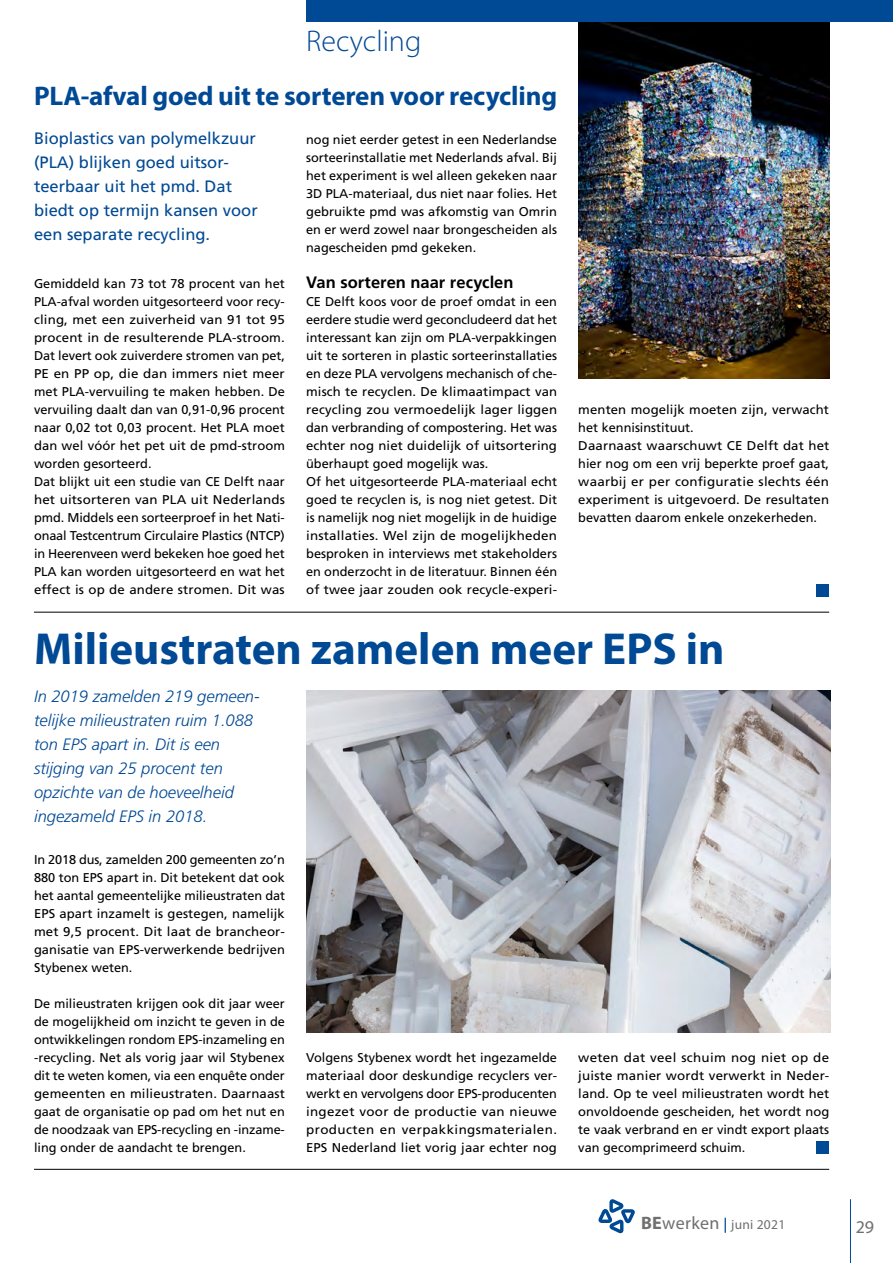
<style>
.page{position:relative;width:893px;height:1263px;background:#fff}
.page>*{position:absolute;margin:0;border:0;box-sizing:border-box;transform-origin:0 0}
.Kop_blauw_klein{font:700 45px "Myriad Pro";color:#004994}
.Kop_blauw_klein_Link{font:300 30px "Myriad Pro";color:#004994}
.Onderkop_blauw{font:700 27px "Myriad Pro";letter-spacing:-.005em;color:#004994}
.t1{font:18px "Myriad Pro";letter-spacing:.02em;color:#706f6f}
.intro_light_italic{font:italic 300 16.5px/24px "Frutiger LT Std";color:#004994}
.intro{font:16.5px/24px "Frutiger LT Std";color:#004994}
._03_Tussenkop{font:700 16.5px "Frutiger LT Std";color:#000}
.t2{font:13.5px "Myriad Pro";letter-spacing:.02em;color:#706f6f}
._01_Broodtekst{font:12.75px/18px "Frutiger LT Std";color:#000;text-align:justify}
._01_Broodtekst-2{font:12.75px/18px "Frutiger LT Std";color:#000;text-align:justify;scale:1.05 1}
._01_Broodtekst-3{font:12.75px/18px "Frutiger LT Std";color:#000;text-align:justify;scale:1.04 1}
.s1{font-weight:700}
.s2{font-family:"Frutiger LT Std";font-size:15px;color:#004994}
</style>
<div class="page">
<hr style="left:850px;top:1199px;width:1px;height:64px;background:#004994">
<svg style="left:598px;top:1199px;width:37px;height:34px"></svg>
<img style="left:578px;top:21px;width:251px;height:357px">
<div style="left:816px;top:1141px;width:13px;height:13px;background:#004994"></div>
<hr style="left:34px;top:1169px;width:795px;height:1px;background:#000">
<div style="left:816px;top:584px;width:13px;height:13px;background:#004994"></div>
<hr style="left:34px;top:612px;width:795px;height:1px;background:#000">
<img style="left:306px;top:690px;width:524px;height:342px">
<div style="left:306px;top:0;width:587px;height:21px;background:#004994"></div>
<p class="Kop_blauw_klein_Link" style="left:306px;top:23px;width:117px">Recycling</p>
<p class="Onderkop_blauw" style="left:34px;top:79px;width:525px">PLA-afval goed uit te sorteren voor recycling</p>
<p class="intro" style="left:34px;top:126px;width:225px">Bioplastics van polymelkzuur (PLA) blijken goed uitsor&shy;teerbaar uit het pmd. Dat biedt op termijn kansen voor een separate recycling.</p>
<p class="_01_Broodtekst" style="left:34px;top:275px;width:253px">Gemiddeld kan 73 tot 78 procent van het PLA-afval worden uitgesorteerd voor recy&shy;cling, met een zuiverheid van 91 tot 95 procent in de resulterende PLA-stroom.<br>Dat levert ook zuiverdere stromen van pet, PE en PP op, die dan immers niet meer met PLA-vervuiling te maken hebben. De vervuiling daalt dan van 0,91-0,96 procent naar 0,02 tot 0,03 procent. Het PLA moet dan wel vóór het pet uit de pmd-stroom worden gesorteerd.</p>
<p class="_01_Broodtekst" style="left:34px;top:473px;width:252px">Dat blijkt uit een studie van CE Delft naar het uitsorteren van PLA uit Nederlands pmd. Middels een sorteerproef in het Nati&shy;onaal Testcentrum Circulaire Plastics (NTCP) in Heerenveen werd bekeken hoe goed het PLA kan worden uitgesorteerd en wat het effect is op de andere stromen. Dit was</p>
<p class="_01_Broodtekst" style="left:306px;top:131px;width:252px">nog niet eerder getest in een Nederlandse sorteerinstallatie met Nederlands afval. Bij het experiment is wel alleen gekeken naar 3D PLA-materiaal, dus niet naar folies. Het gebruikte pmd was afkomstig van Omrin en er werd zowel naar brongescheiden als nagescheiden pmd gekeken.</p>
<p class="_03_Tussenkop" style="left:306px;top:273px;width:209px">Van sorteren naar recyclen</p>
<p class="_01_Broodtekst" style="left:306px;top:293px;width:253px">CE Delft koos voor de proef omdat in een eerdere studie werd geconcludeerd dat het interessant kan zijn om PLA-verpakkingen uit te sorteren in plastic sorteerinstallaties en deze PLA vervolgens mechanisch of che&shy;misch te recyclen. De klimaatimpact van recycling zou vermoedelijk lager liggen dan verbranding of compostering. Het was echter nog niet duidelijk of uitsortering überhaupt goed mogelijk was.</p>
<p class="_01_Broodtekst" style="left:306px;top:473px;width:253px">Of het uitgesorteerde PLA-materiaal echt goed te recyclen is, is nog niet getest. Dit is namelijk nog niet mogelijk in de huidige installaties. Wel zijn de mogelijkheden besproken in interviews met stakeholders en onderzocht in de literatuur. Binnen één of twee jaar zouden ook recycle-experi-</p>
<p class="_01_Broodtekst" style="left:578px;top:401px;width:252px">menten mogelijk moeten zijn, verwacht het kennisinstituut.</p>
<p class="_01_Broodtekst-3" style="left:578px;top:437px;width:243px">Daarnaast waarschuwt CE Delft dat het hier nog om een vrij beperkte proef gaat, waarbij er per configuratie slechts één experiment is uitgevoerd. De resultaten bevatten daarom enkele onzekerheden.</p>
<p class="Kop_blauw_klein" style="left:34px;top:619px;width:692px">Milieustraten zamelen meer EPS in</p>
<p class="intro_light_italic" style="left:34px;top:684px;width:227px">In 2019 zamelden 219 gemeen&shy;telijke milieustraten ruim 1.088 ton EPS apart in. Dit is een stijging van 25 procent ten opzichte van de hoeveelheid ingezameld EPS in 2018.</p>
<p class="_01_Broodtekst" style="left:34px;top:851px;width:253px">In 2018 dus, zamelden 200 gemeenten zo’n 880 ton EPS apart in. Dit betekent dat ook het aantal gemeentelijke milieustraten dat EPS apart inzamelt is gestegen, namelijk met 9,5 procent. Dit laat de brancheor&shy;ganisatie van EPS-verwerkende bedrijven Stybenex weten.</p>
<p class="_01_Broodtekst" style="left:34px;top:995px;width:252px">De milieustraten krijgen ook dit jaar weer de mogelijkheid om inzicht te geven in de ontwikkelingen rondom EPS-inzameling en -recycling. Net als vorig jaar wil Stybenex dit te weten komen, via een enquête onder gemeenten en milieustraten. Daarnaast gaat de organisatie op pad om het nut en de noodzaak van EPS-recycling en -inzame&shy;ling onder de aandacht te brengen.</p>
<p class="_01_Broodtekst" style="left:306px;top:1049px;width:252px">Volgens Stybenex wordt het ingezamelde materiaal door deskundige recyclers ver&shy;werkt en vervolgens door EPS-producenten ingezet voor de productie van nieuwe producten en verpakkingsmaterialen.<br>EPS Nederland liet vorig jaar echter nog</p>
<p class="_01_Broodtekst-2" style="left:578px;top:1049px;width:241px">weten dat veel schuim nog niet op de juiste manier wordt verwerkt in Neder&shy;land. Op te veel milieustraten wordt het onvoldoende gescheiden, het wordt nog te vaak verbrand en er vindt export plaats van gecomprimeerd schuim.</p>
<p class="t1" style="left:641px;top:1212px;width:80px"><span class="s1">BE</span>werken</p>
<p class="t2" style="left:724px;top:1216px;width:63px"><span class="s2">|</span> juni 2021</p>
<p class="t1" style="left:856px;top:1216px;width:20px">29</p>
</div>
